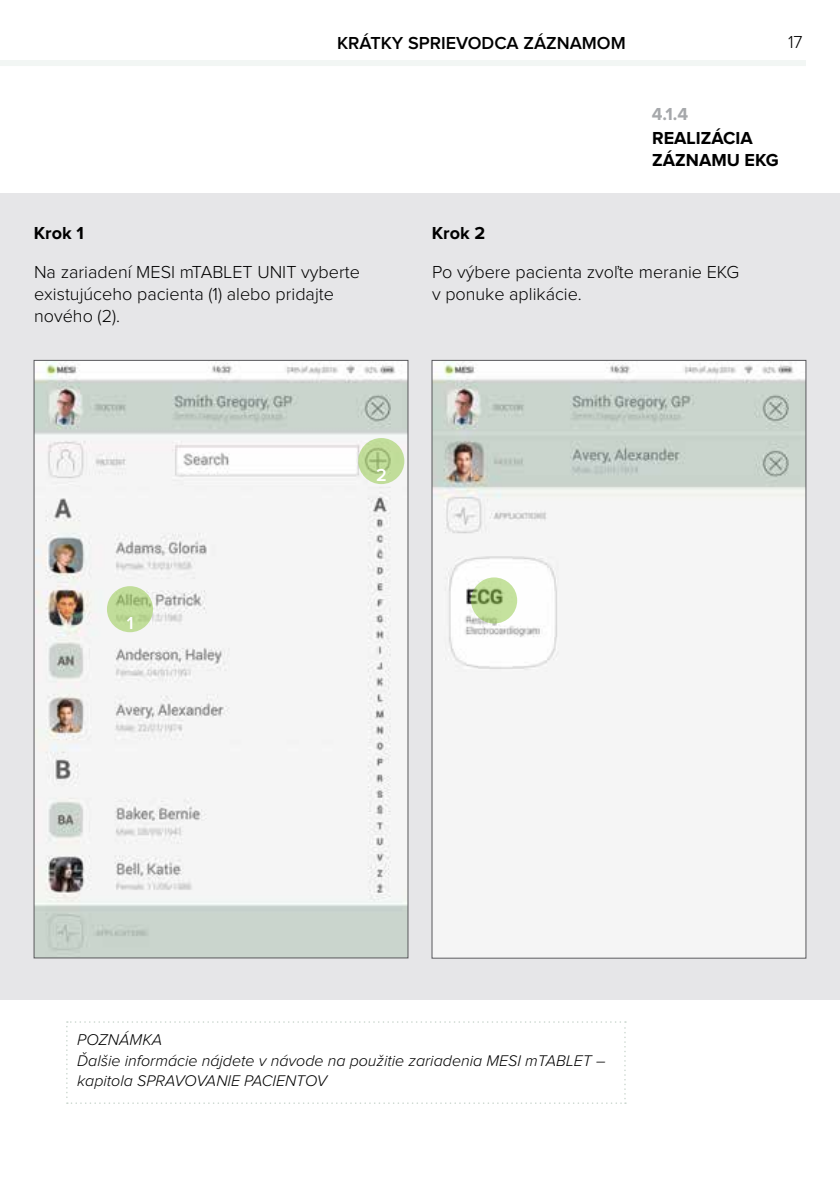
<style>
.page{position:relative;width:840px;height:1191px;background:#fff}
.page>*{position:absolute;margin:0;border:0;box-sizing:border-box;transform-origin:0 0}
.t1{font:300 18px/21.6px "Proxima Nova";color:#000}
.t2{font:700 18px/21.6px "Proxima Nova";color:#000}
.t3{font:600 18px "Proxima Nova";color:#000}
.t4{font:700 18px "Proxima Nova";color:#a6a8ab}
.t5{font:600 18px "Proxima Nova";color:#fff}
.t6{font:italic 300 16.2px "Proxima Nova";color:#000}
.t7{font:italic 300 16px/20px "Proxima Nova";color:#000}
</style>
<div class="page">
<hr style="left:0;top:60px;width:805px;height:4px;background:#f2f6f4">
<hr style="left:0;top:62px;width:805px;height:4px;background:#f2f6f4">
<div style="left:0;top:194px;width:839px;height:806px;background:#e6e6e8"></div>
<img style="left:36px;top:362px;width:370px;height:594px">
<img style="left:433px;top:362px;width:370px;height:594px">
<svg style="left:107px;top:586px;width:46px;height:46px;fill:#c0dc99"></svg>
<svg style="left:471px;top:577px;width:46px;height:46px;fill:#c4e09d"></svg>
<svg style="left:66px;top:1021px;width:559px;height:83px"></svg>
<svg style="left:358px;top:438px;width:46px;height:46px;fill:#c1dc99"></svg>
<p class="t3" style="left:337px;top:35px;width:290px">KRÁTKY SPRIEVODCA ZÁZNAMOM</p>
<p class="t1" style="left:787px;top:32px;width:16px">17</p>
<p class="t4" style="left:651px;top:106px;width:38px">4.1.4</p>
<p class="t2" style="left:651px;top:128px;width:128px">REALIZÁCIA<br>ZÁZNAMU EKG</p>
<p class="t2" style="left:34px;top:222px;width:51px">Krok 1</p>
<p class="t1" style="left:34px;top:262px;width:327px">Na zariadení MESI mTABLET UNIT vyberte existujúceho pacienta (1) alebo pridajte nového (2).</p>
<p class="t2" style="left:431px;top:222px;width:55px">Krok 2</p>
<p class="t1" style="left:432px;top:262px;width:308px">Po výbere pacienta zvoľte meranie EKG v ponuke aplikácie.</p>
<p class="t5" style="left:127px;top:615px;width:8px">1</p>
<p class="t5" style="left:376px;top:467px;width:12px">2</p>
<p class="t6" style="left:77px;top:1032px;width:87px">POZNÁMKA</p>
<p class="t7" style="left:77px;top:1051px;width:529px">Ďalšie informácie nájdete v návode na použitie zariadenia MESI mTABLET – kapitola SPRAVOVANIE PACIENTOV</p>
</div>
